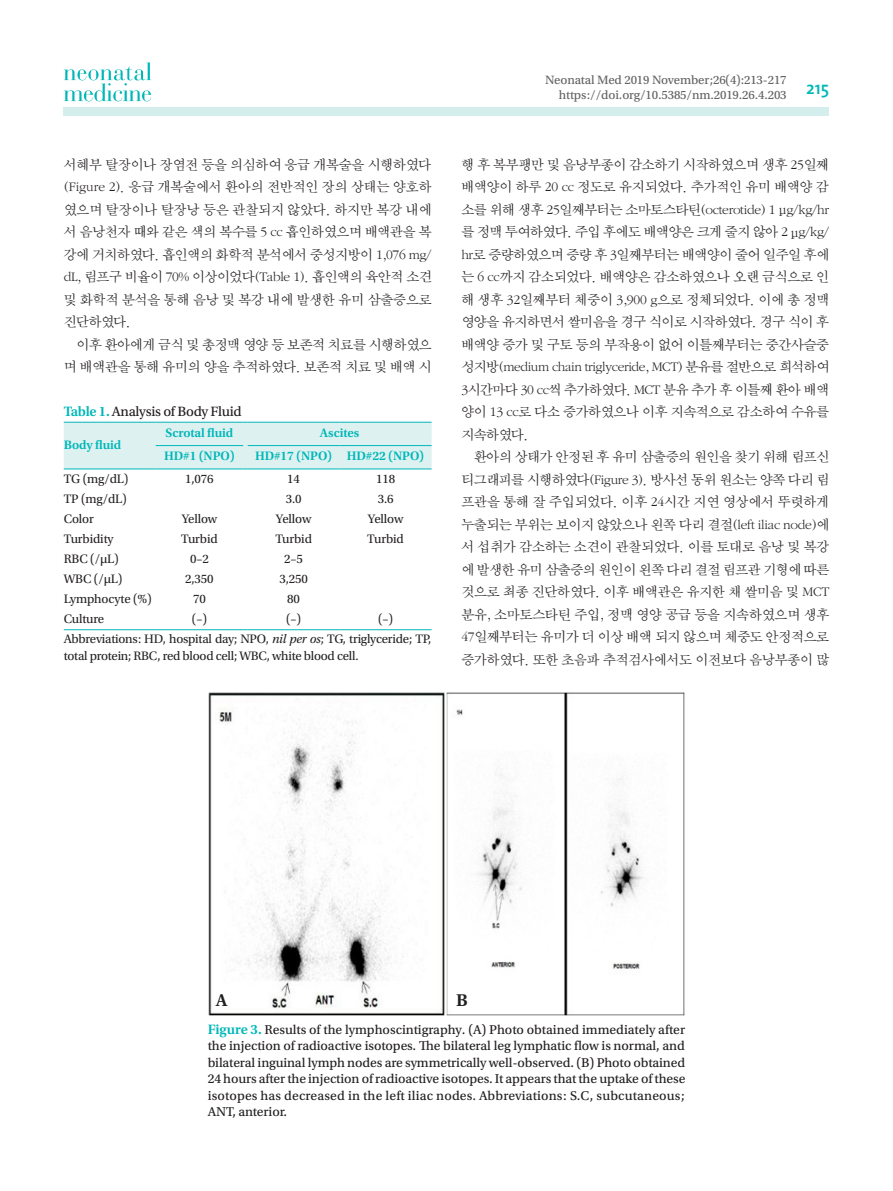
<style>
.page{position:relative;width:893px;height:1191px;background:#fff}
.page>*{position:absolute;margin:0;border:0;box-sizing:border-box;transform-origin:0 0}
.t1{font:600 18px "The Mix";color:#00b7b8}
.표본문{font:18px "Utopia Std Semibold Capt";color:#231f20}
.바탕글{font:14.25px/22.5px "Sand Sm";letter-spacing:-.015em;color:#231f20;text-align:justify}
.표제목{font:14.25px "Utopia Std Capt";letter-spacing:-.02em;color:#231f20}
.Fig{font:13.5px/16.5px "Utopia Std Capt";letter-spacing:.01em;color:#231f20;text-align:justify}
.표본문-2{font:12.9px/16.5px "Utopia Std";letter-spacing:-.015em;color:#231f20}
.표본문-3{font:600 12.9px "Utopia Std";letter-spacing:-.01em;color:#00b7b8}
.t2{font:12.75px "Utopia Std Capt";letter-spacing:-.01em;color:#636366}
.s1{font-family:"Utopia Std";font-weight:600;color:#00b7b8}
.s2{font-style:italic}
.s3{font-family:"Batang";font-size:12.9px}
.s4{font-family:"Utopia Std";font-weight:600;font-size:14.25px;color:#00b7b8}
</style>
<div class="page">
<div style="left:64px;top:107px;width:765px;height:9px;background:#d4eded"></div>
<svg style="left:64px;top:62px;width:87px;height:39px"></svg>
<hr style="left:64px;top:629px;width:92px;height:1px;background:#00b7b8">
<hr style="left:156px;top:629px;width:87px;height:1px;background:#00b7b8">
<hr style="left:248px;top:629px;width:92px;height:1px;background:#00b7b8">
<hr style="left:340px;top:629px;width:92px;height:1px;background:#00b7b8">
<svg style="left:64px;top:422px;width:368px;height:47px"></svg>
<img style="left:208px;top:692px;width:477px;height:324px">
<p class="바탕글" style="left:64px;top:154px;width:370px">서혜부 탈장이나 장염전 등을 의심하여 응급 개복술을 시행하였다 (Figure 2). 응급 개복술에서 환아의 전반적인 장의 상태는 양호하 였으며 탈장이나 탈장낭 등은 관찰되지 않았다. 하지만 복강 내에 서 음낭천자 때와 같은 색의 복수를 5 cc 흡인하였으며 배액관을 복 강에 거치하였다. 흡인액의 화학적 분석에서 중성지방이 1,076 mg/ dL, 림프구 비율이 70% 이상이었다(Table 1). 흡인액의 육안적 소견 및 화학적 분석을 통해 음낭 및 복강 내에 발생한 유미 삼출증으로 진단하였다.</p>
<p class="바탕글" style="left:64px;top:334px;width:369px;text-align:right">이후 환아에게 금식 및 총정맥 영양 등 보존적 치료를 시행하였으 며 배액관을 통해 유미의 양을 추적하였다. 보존적 치료 및 배액 시</p>
<p class="표제목" style="left:64px;top:403px;width:180px"><span class="s1">Table 1.</span> Analysis of Body Fluid</p>
<p class="표본문-3" style="left:64px;top:437px;width:59px">Body fluid</p>
<p class="표본문-3" style="left:166px;top:425px;width:69px">Scrotal fluid</p>
<p class="표본문-3" style="left:320px;top:425px;width:41px">Ascites</p>
<p class="표본문-3" style="left:164px;top:449px;width:72px">HD#1 (NPO)</p>
<p class="표본문-3" style="left:255px;top:449px;width:79px">HD#17 (NPO)</p>
<p class="표본문-3" style="left:347px;top:449px;width:79px">HD#22 (NPO)</p>
<p class="표본문-2" style="left:64px;top:470px;width:66px">TG (mg/dL)</p>
<p class="표본문-2" style="left:185px;top:470px;width:30px">1,076</p>
<p class="표본문-2" style="left:287px;top:470px;width:14px">14</p>
<p class="표본문-2" style="left:376px;top:470px;width:21px">118</p>
<p class="표본문-2" style="left:64px;top:490px;width:65px">TP (mg/dL)</p>
<p class="표본문-2" style="left:286px;top:490px;width:17px">3.0</p>
<p class="표본문-2" style="left:378px;top:490px;width:17px">3.6</p>
<p class="표본문-2" style="left:64px;top:510px;width:32px">Color</p>
<p class="표본문-2" style="left:182px;top:510px;width:37px">Yellow</p>
<p class="표본문-2" style="left:276px;top:510px;width:37px">Yellow</p>
<p class="표본문-2" style="left:368px;top:510px;width:37px">Yellow</p>
<p class="표본문-2" style="left:64px;top:531px;width:51px">Turbidity</p>
<p class="표본문-2" style="left:181px;top:531px;width:38px">Turbid</p>
<p class="표본문-2" style="left:275px;top:531px;width:38px">Turbid</p>
<p class="표본문-2" style="left:367px;top:531px;width:38px">Turbid</p>
<p class="표본문-2" style="left:64px;top:551px;width:56px">RBC (/μL)</p>
<p class="표본문-2" style="left:190px;top:551px;width:20px">0–2</p>
<p class="표본문-2" style="left:284px;top:551px;width:20px">2–5</p>
<p class="표본문-2" style="left:64px;top:571px;width:60px">WBC (/μL)</p>
<p class="표본문-2" style="left:185px;top:571px;width:30px">2,350</p>
<p class="표본문-2" style="left:279px;top:571px;width:30px">3,250</p>
<p class="표본문-2" style="left:64px;top:591px;width:90px">Lymphocyte (%)</p>
<p class="표본문-2" style="left:193px;top:591px;width:14px">70</p>
<p class="표본문-2" style="left:287px;top:591px;width:14px">80</p>
<p class="표본문-2" style="left:64px;top:611px;width:42px">Culture</p>
<p class="표본문-2" style="left:192px;top:611px;width:17px">(–)</p>
<p class="표본문-2" style="left:286px;top:611px;width:17px">(–)</p>
<p class="표본문-2" style="left:378px;top:611px;width:17px">(–)</p>
<p class="표본문-2" style="left:64px;top:631px;width:369px">Abbreviations: HD, hospital day; NPO, <span class="s2">nil per os</span>; TG, triglyceride; TP, total protein; RBC, red blood cell; WBC, white blood cell.</p>
<p class="t2" style="left:545px;top:73px;width:243px">Neonatal Med 2019 November;26(4):213-217</p>
<p class="t2" style="left:559px;top:88px;width:229px">https://doi.org/10.5385/nm.2019.26.4.203</p>
<p class="t1" style="left:806px;top:73px;width:25px">215</p>
<p class="바탕글" style="left:461px;top:154px;width:369px">행 후 복부팽만 및 음낭부종이 감소하기 시작하였으며 생후 25일째 배액양이 하루 20 cc 정도로 유지되었다. 추가적인 유미 배액양 감 소를 위해 생후 25일째부터는 소마토스타틴(octerotide) 1 <span class="s3">μ</span>g/kg/hr 를 정맥 투여하였다. 주입 후에도 배액양은 크게 줄지 않아 2 <span class="s3">μ</span>g/kg/ hr로 증량하였으며 증량 후 3일째부터는 배액양이 줄어 일주일 후에 는 6 cc까지 감소되었다. 배액양은 감소하였으나 오랜 금식으로 인 해 생후 32일째부터 체중이 3,900 g으로 정체되었다. 이에 총 정맥 영양을 유지하면서 쌀미음을 경구 식이로 시작하였다. 경구 식이 후 배액양 증가 및 구토 등의 부작용이 없어 이틀째부터는 중간사슬중 성지방(medium chain triglyceride, MCT) 분유를 절반으로 희석하여 3시간마다 30 cc씩 추가하였다. MCT 분유 추가 후 이틀째 환아 배액 양이 13 cc로 다소 증가하였으나 이후 지속적으로 감소하여 수유를 지속하였다.</p>
<p class="바탕글" style="left:461px;top:446px;width:369px;text-indent:13px">환아의 상태가 안정된 후 유미 삼출증의 원인을 찾기 위해 림프신 티그래피를 시행하였다(Figure 3). 방사선 동위 원소는 양쪽 다리 림 프관을 통해 잘 주입되었다. 이후 24시간 지연 영상에서 뚜렷하게 누출되는 부위는 보이지 않았으나 왼쪽 다리 결절(left iliac node)에 서 섭취가 감소하는 소견이 관찰되었다. 이를 토대로 음낭 및 복강 에 발생한 유미 삼출증의 원인이 왼쪽 다리 결절 림프관 기형에 따른 것으로 최종 진단하였다. 이후 배액관은 유지한 채 쌀미음 및 MCT 분유, 소마토스타틴 주입, 정맥 영양 공급 등을 지속하였으며 생후 47일째부터는 유미가 더 이상 배액 되지 않으며 체중도 안정적으로 증가하였다. 또한 초음파 추적검사에서도 이전보다 음낭부종이 많</p>
<p class="표본문" style="left:216px;top:990px;width:13px">A</p>
<p class="표본문" style="left:456px;top:990px;width:13px">B</p>
<p class="Fig" style="left:208px;top:1022px;width:479px"><span class="s4">Figure 3.</span> Results of the lymphoscintigraphy. (A) Photo obtained immediately after the injection of radioactive isotopes. The bilateral leg lymphatic flow is normal, and bilateral inguinal lymph nodes are symmetrically well-observed. (B) Photo obtained 24 hours after the injection of radioactive isotopes. It appears that the uptake of these isotopes has decreased in the left iliac nodes. Abbreviations: S.C, subcutaneous; ANT, anterior.</p>
</div>
